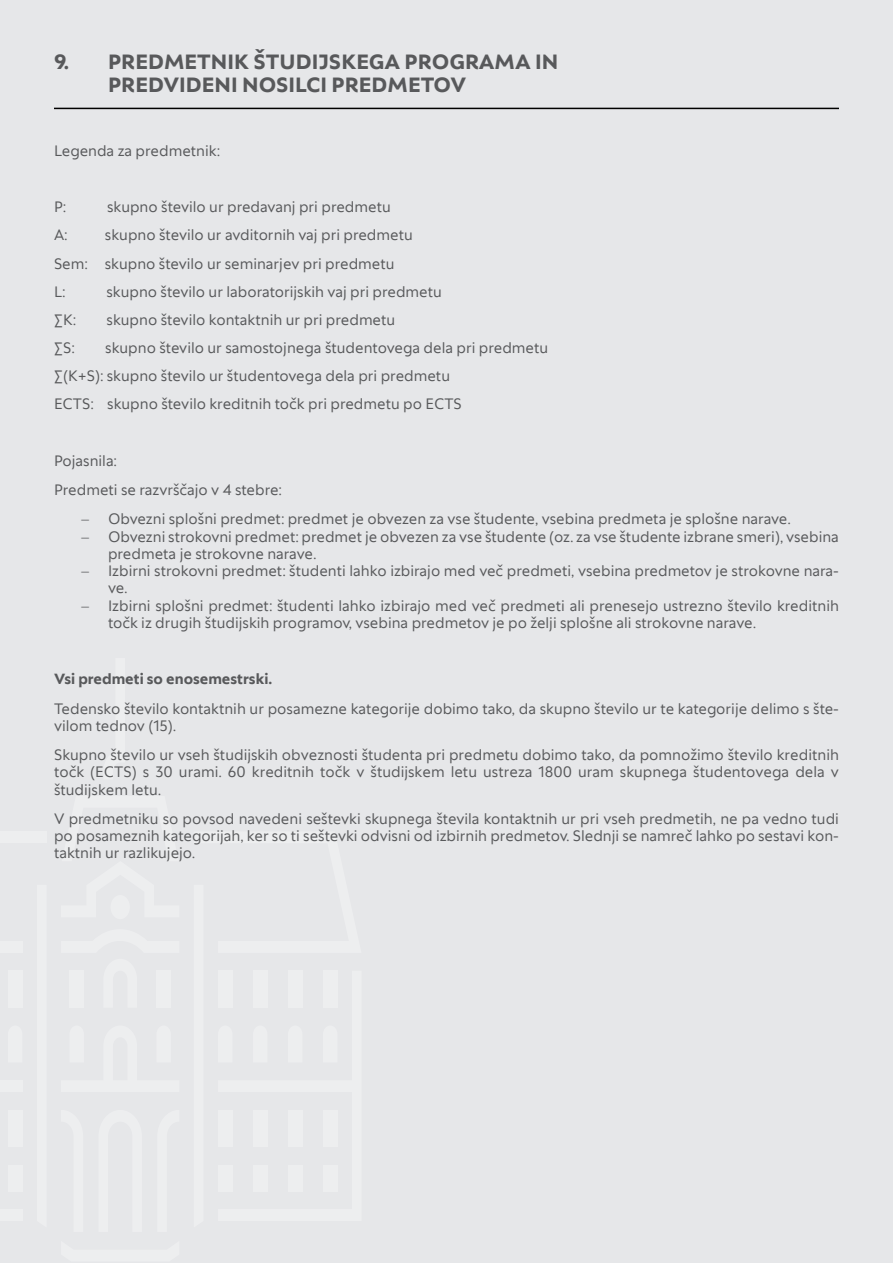
<style>
.page{position:relative;width:893px;height:1263px;background:#e6e7e9}
.page>*{position:absolute;margin:0;border:0;box-sizing:border-box;transform-origin:0 0}
.t1{font:700 21px/22.6px "Univerza Sans";color:#58595b}
.t2{font:15px/17.2px "Univerza Sans";color:#58595b}
.t3{font:700 15px "Univerza Sans";color:#58595b}
</style>
<div class="page">
<div style="left:8px;top:1110px;width:14px;height:37px;background:#edeeef"></div>
<div style="left:0;top:1080px;width:22px;height:12px;background:#edeeef"></div>
<div style="left:0;top:1209px;width:22px;height:12px;background:#edeeef"></div>
<div style="left:8px;top:1164px;width:14px;height:27px;background:#edeeef"></div>
<div style="left:0;top:941px;width:22px;height:12px;background:#edeeef"></div>
<div style="left:0;top:831px;width:47px;height:12px;background:#edeeef"></div>
<div style="left:8px;top:971px;width:14px;height:37px;background:#edeeef"></div>
<div style="left:111px;top:895px;width:19px;height:24px;background:#edeeef;border-radius:50%"></div>
<div style="left:156px;top:971px;width:15px;height:37px;background:#edeeef"></div>
<div style="left:69px;top:971px;width:15px;height:37px;background:#edeeef"></div>
<hr style="left:54px;top:108px;width:785px;height:1px;background:#000">
<h1 class="t1" style="left:108px;top:50px;width:452px;text-indent:-54px">9. PREDMETNIK ŠTUDIJSKEGA PROGRAMA IN<br>PREDVIDENI NOSILCI PREDMETOV</h1>
<p class="t2" style="left:54px;top:141px;width:167px">Legenda za predmetnik:</p>
<p class="t2" style="left:54px;top:198px;width:14px">P:</p>
<p class="t2" style="left:107px;top:198px;width:285px">skupno število ur predavanj pri predmetu</p>
<p class="t2" style="left:54px;top:226px;width:15px">A:</p>
<p class="t2" style="left:54px;top:220px;width:360px;line-height:28.2px;text-indent:51px">skupno število ur avditornih vaj pri predmetu<br>Sem: skupno število ur seminarjev pri predmetu<br>L:</p>
<p class="t2" style="left:106px;top:282px;width:337px">skupno število ur laboratorijskih vaj pri predmetu</p>
<p class="t2" style="left:54px;top:310px;width:23px">∑K:</p>
<p class="t2" style="left:107px;top:310px;width:290px">skupno število kontaktnih ur pri predmetu</p>
<p class="t2" style="left:54px;top:338px;width:22px">∑S:</p>
<p class="t2" style="left:54px;top:333px;width:496px;line-height:28.2px;text-indent:51px">skupno število ur samostojnega študentovega dela pri predmetu ∑(K+S): skupno število ur študentovega dela pri predmetu<br>ECTS: skupno število kreditnih točk pri predmetu po ECTS</p>
<p class="t2" style="left:54px;top:445px;width:229px;line-height:29.2px">Pojasnila:<br>Predmeti se razvrščajo v 4 stebre:</p>
<p class="t2" style="left:108px;top:510px;width:684px">Obvezni splošni predmet: predmet je obvezen za vse študente, vsebina predmeta je splošne narave.</p>
<p class="t2" style="left:108px;top:527px;width:732px">Obvezni strokovni predmet: predmet je obvezen za vse študente (oz. za vse študente izbrane smeri), vsebina predmeta je strokovne narave.</p>
<p class="t2" style="left:108px;top:561px;width:732px">Izbirni strokovni predmet: študenti lahko izbirajo med več predmeti, vsebina predmetov je strokovne nara&shy;ve.</p>
<p class="t2" style="left:108px;top:596px;width:732px">Izbirni splošni predmet: študenti lahko izbirajo med več predmeti ali prenesejo ustrezno število kreditnih točk iz drugih študijskih programov, vsebina predmetov je po želji splošne ali strokovne narave.</p>
<p class="t3" style="left:54px;top:668px;width:220px">Vsi predmeti so enosemestrski.</p>
<p class="t2" style="left:54px;top:699px;width:786px">Tedensko število kontaktnih ur posamezne kategorije dobimo tako, da skupno število ur te kategorije delimo s šte&shy;vilom tednov (15).</p>
<p class="t2" style="left:54px;top:745px;width:786px;text-align:justify">Skupno število ur vseh študijskih obveznosti študenta pri predmetu dobimo tako, da pomnožimo število kreditnih točk (ECTS) s 30 urami. 60 kreditnih točk v študijskem letu ustreza 1800 uram skupnega študentovega dela v študijskem letu.</p>
<p class="t2" style="left:54px;top:809px;width:786px;text-align:justify">V predmetniku so povsod navedeni seštevki skupnega števila kontaktnih ur pri vseh predmetih, ne pa vedno tudi po posameznih kategorijah, ker so ti seštevki odvisni od izbirnih predmetov. Slednji se namreč lahko po sestavi kon&shy;taktnih ur razlikujejo.</p>
</div>
